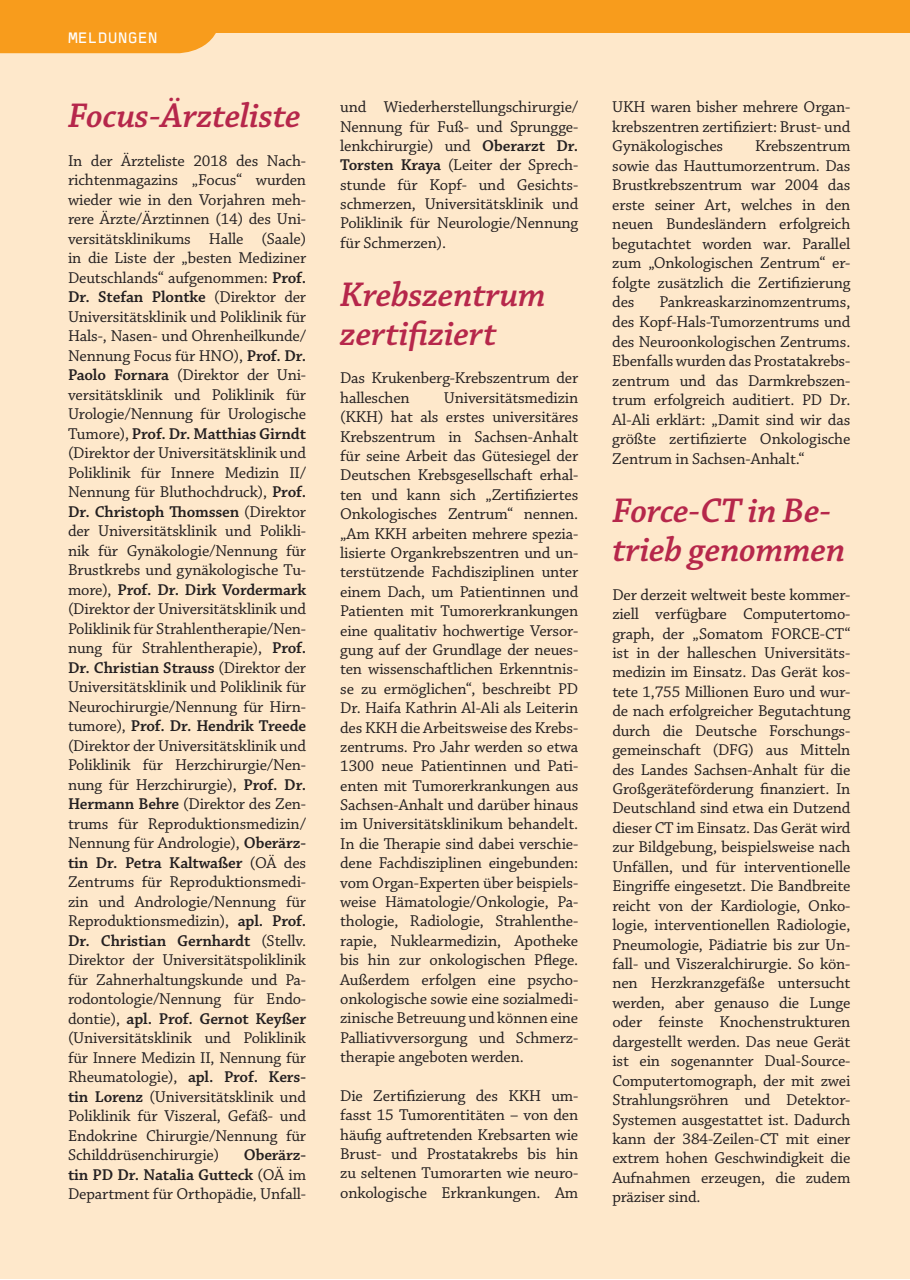
<style>
.page{position:relative;width:910px;height:1280px;background:#fff}
.page>*{position:absolute;margin:0;border:0;box-sizing:border-box;transform-origin:0 0}
.t1{font:italic 600 36px/38.7px "Chaparral Pro";letter-spacing:-.01em;color:#b6274b}
.t2{font:16.5px/19.5px "Chaparral Pro";letter-spacing:-.01em;color:#231f20;text-align:justify}
.t3{font:15px "Typestar OCR";color:#fff}
.s1{font-weight:600}
</style>
<div class="page">
<div style="left:0;top:0;width:910px;height:33px;background:#f89c1c"></div>
<div style="left:0;top:33px;width:910px;height:1246px;background:#fee8cb"></div>
<div style="left:0;top:33px;width:216px;height:20px;background:#f89c1c"></div>
<p class="t3" style="left:68px;top:28px;width:91px">MELDUNGEN</p>
<h1 class="t1" style="left:68px;top:97px;width:234px">Focus-Ärzteliste</h1>
<p class="t2" style="left:68px;top:151px;width:240px">In der Ärzteliste 2018 des Nach&shy;richtenmagazins „Focus“ wurden wieder wie in den Vorjahren meh&shy;rere Ärzte/Ärztinnen (14) des Uni&shy;versitätsklinikums Halle (Saale) in die Liste der „besten Mediziner Deutschlands“ aufgenommen: <span class="s1">Prof.<br>Dr. Stefan Plontke</span> (Direktor der Universitätsklinik und Poliklinik für Hals-, Nasen- und Ohrenheilkunde/ Nennung Focus für HNO), <span class="s1">Prof. Dr.<br>Paolo Fornara</span> (Direktor der Uni&shy;versitätsklinik und Poliklinik für Urologie/Nennung für Urologische Tumore), <span class="s1">Prof. Dr. Matthias Girndt </span>(Direktor der Universitätsklinik und Poliklinik für Innere Medizin II/ Nennung für Bluthochdruck), <span class="s1">Prof.<br>Dr. Christoph Thomssen</span> (Direktor der Universitätsklinik und Polikli&shy;nik für Gynäkologie/Nennung für Brustkrebs und gynäkologische Tu&shy;more), <span class="s1">Prof. Dr. Dirk Vordermark </span>(Direktor der Universitätsklinik und Poliklinik für Strahlentherapie/Nen&shy;nung für Strahlentherapie), <span class="s1">Prof.<br>Dr. Christian Strauss</span> (Direktor der Universitätsklinik und Poliklinik für Neurochirurgie/Nennung für Hirn&shy;tumore), <span class="s1">Prof. Dr. Hendrik Treede </span>(Direktor der Universitätsklinik und Poliklinik für Herzchirurgie/Nen&shy;nung für Herzchirurgie), <span class="s1">Prof. Dr.<br>Hermann Behre</span> (Direktor des Zen&shy;trums für Reproduktionsmedizin/ Nennung für Andrologie), <span class="s1">Oberärz&shy;tin Dr. Petra Kaltwaßer</span> (OÄ des Zentrums für Reproduktionsmedi&shy;zin und Andrologie/Nennung für Reproduktionsmedizin), <span class="s1">apl. Prof.<br>Dr. Christian Gernhardt</span> (Stellv.<br>Direktor der Universitätspoliklinik für Zahnerhaltungskunde und Pa&shy;rodontologie/Nennung für Endo&shy;dontie), <span class="s1">apl. Prof. Gernot Keyßer </span>(Universitätsklinik und Poliklinik für Innere Medizin II, Nennung für Rheumatologie), <span class="s1">apl. Prof. Kers&shy;tin Lorenz</span> (Universitätsklinik und Poliklinik für Viszeral, Gefäß- und Endokrine Chirurgie/Nennung für Schilddrüsenchirurgie)</p>
<p class="t2" style="left:68px;top:1146px;width:240px;text-indent:176px"><span class="s1">Oberärz&shy;tin PD Dr. Natalia Gutteck</span> (OÄ im Department für Orthopädie, Unfall-</p>
<p class="t2" style="left:340px;top:98px;width:240px">und Wiederherstellungschirurgie/ Nennung für Fuß- und Sprungge&shy;lenkchirurgie) und <span class="s1">Oberarzt Dr.<br>Torsten Kraya</span> (Leiter der Sprech&shy;stunde für Kopf- und Gesichts&shy;schmerzen, Universitätsklinik und Poliklinik für Neurologie/Nennung für Schmerzen).</p>
<h1 class="t1" style="left:340px;top:276px;width:207px">Krebszentrum zertifiziert</h1>
<p class="t2" style="left:340px;top:369px;width:240px">Das Krukenberg-Krebszentrum der halleschen</p>
<p class="t2" style="left:340px;top:389px;width:240px;text-indent:104px">Universitätsmedizin (KKH) hat als erstes universitäres Krebszentrum in Sachsen-Anhalt für seine Arbeit das Gütesiegel der Deutschen Krebsgesellschaft erhal&shy;ten und kann sich „Zertifiziertes Onkologisches Zentrum“ nennen. „Am KKH arbeiten mehrere spezia&shy;lisierte Organkrebszentren und un&shy;terstützende Fachdisziplinen unter einem Dach, um Patientinnen und Patienten mit Tumorerkrankungen eine qualitativ hochwertige Versor&shy;gung auf der Grundlage der neues&shy;ten wissenschaftlichen Erkenntnis&shy;se zu ermöglichen“, beschreibt PD Dr. Haifa Kathrin Al-Ali als Leiterin des KKH die Arbeitsweise des Krebs&shy;zentrums. Pro Jahr werden so etwa 1300 neue Patientinnen und Pati&shy;enten mit Tumorerkrankungen aus Sachsen-Anhalt und darüber hinaus im Universitätsklinikum behandelt.<br>In die Therapie sind dabei verschie&shy;dene Fachdisziplinen eingebunden: vom Organ-Experten über beispiels&shy;weise Hämatologie/Onkologie, Pa&shy;thologie, Radiologie, Strahlenthe&shy;rapie, Nuklearmedizin, Apotheke bis hin zur onkologischen Pflege.<br>Außerdem erfolgen eine psycho&shy;onkologische sowie eine sozialmedi&shy;zinische Betreuung und können eine Palliativversorgung und Schmerz&shy;therapie angeboten werden.</p>
<p class="t2" style="left:340px;top:1087px;width:240px">Die Zertifizierung des KKH um&shy;fasst 15 Tumorentitäten – von den häufig auftretenden Krebsarten wie Brust- und Prostatakrebs bis hin zu seltenen Tumorarten wie neuro&shy;onkologische Erkrankungen. Am</p>
<p class="t2" style="left:612px;top:98px;width:240px">UKH waren bisher mehrere Organ&shy;krebszentren zertifiziert: Brust- und Gynäkologisches</p>
<p class="t2" style="left:612px;top:137px;width:240px;text-indent:143px">Krebszentrum sowie das Hauttumorzentrum. Das Brustkrebszentrum war 2004 das erste seiner Art, welches in den neuen Bundesländern erfolgreich begutachtet worden war. Parallel zum „Onkologischen Zentrum“ er&shy;folgte zusätzlich die Zertifizierung des</p>
<p class="t2" style="left:612px;top:293px;width:240px;text-indent:47px">Pankreaskarzinomzentrums, des Kopf-Hals-Tumorzentrums und des Neuroonkologischen Zentrums.<br>Ebenfalls wurden das Prostatakrebs&shy;zentrum und das Darmkrebszen&shy;trum erfolgreich auditiert. PD Dr.<br>Al-Ali erklärt: „Damit sind wir das größte zertifizierte Onkologische Zentrum in Sachsen-Anhalt.“</p>
<h1 class="t1" style="left:612px;top:492px;width:234px">Force-CT in Be&shy;trieb genommen</h1>
<p class="t2" style="left:612px;top:585px;width:240px">Der derzeit weltweit beste kommer&shy;ziell verfügbare Computertomo&shy;graph, der „Somatom FORCE-CT“ ist in der halleschen Universitäts&shy;medizin im Einsatz. Das Gerät kos&shy;tete 1,755 Millionen Euro und wur&shy;de nach erfolgreicher Begutachtung durch die Deutsche Forschungs&shy;gemeinschaft (DFG) aus Mitteln des Landes Sachsen-Anhalt für die Großgeräteförderung finanziert. In Deutschland sind etwa ein Dutzend dieser CT im Einsatz. Das Gerät wird zur Bildgebung, beispielsweise nach Unfällen, und für interventionelle Eingriffe eingesetzt. Die Bandbreite reicht von der Kardiologie, Onko&shy;logie, interventionellen Radiologie, Pneumologie, Pädiatrie bis zur Un&shy;fall- und Viszeralchirurgie. So kön&shy;nen Herzkranzgefäße untersucht werden, aber genauso die Lunge oder feinste Knochenstrukturen dargestellt werden. Das neue Gerät ist ein sogenannter Dual-Source-Computertomograph, der mit zwei Strahlungsröhren und Detektor-Systemen ausgestattet ist. Dadurch kann der 384-Zeilen-CT mit einer extrem hohen Geschwindigkeit die Aufnahmen erzeugen, die zudem präziser sind.</p>
</div>
